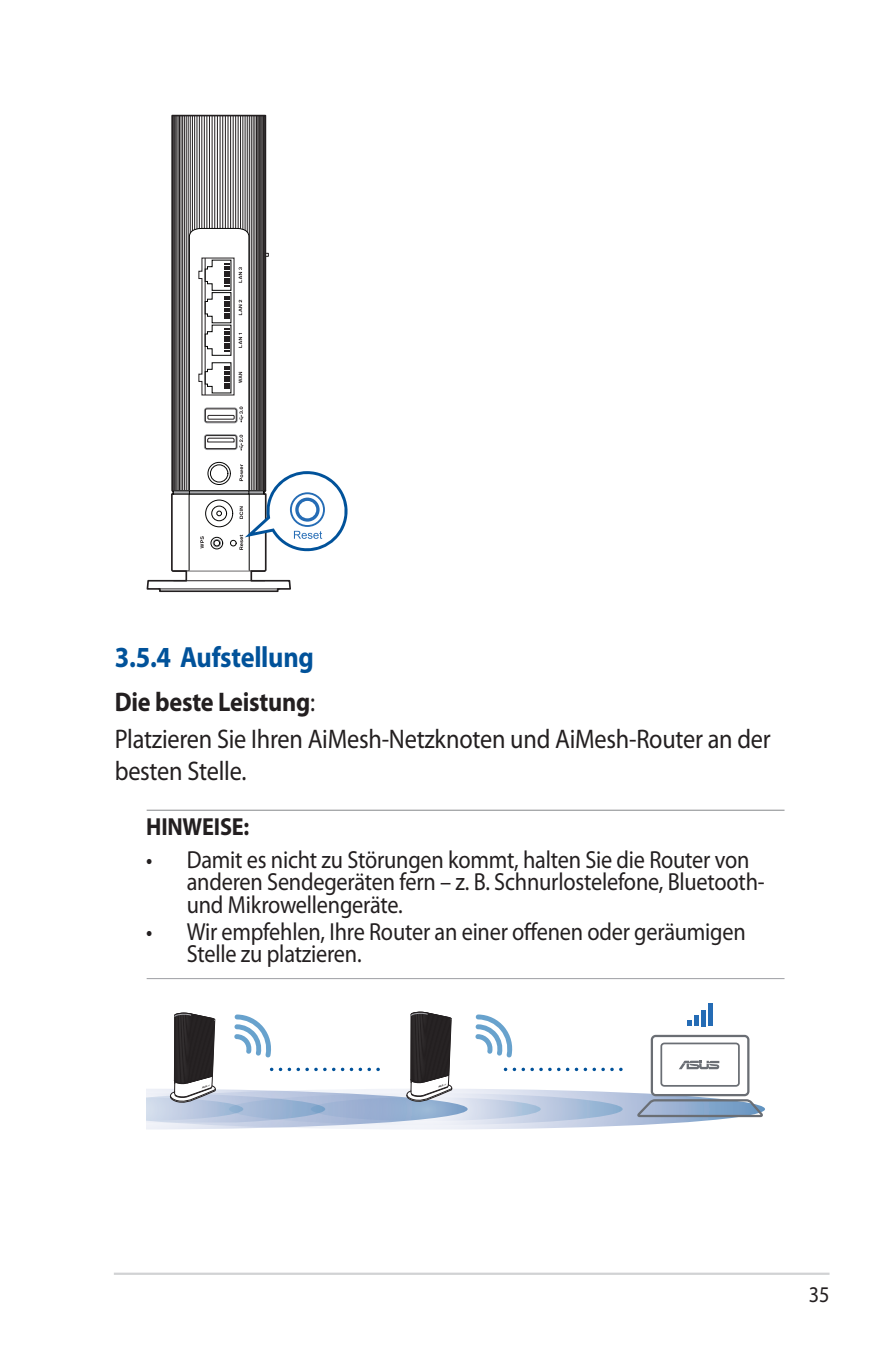
<style>
.page{position:relative;width:893px;height:1346px;background:#fff}
.page>*{position:absolute;margin:0;border:0;box-sizing:border-box;transform-origin:0 0}
.t1{font:700 29.25px "Myriad Pro";letter-spacing:-.01em;color:#01529a;scale:.9 1}
.t2{font:27px/37.1px "Myriad Pro";letter-spacing:-.01em;color:#231f20;scale:.9 1}
.t3{font:24.75px/22.5px "Myriad Pro";letter-spacing:-.01em;color:#231f20;scale:.9 1}
.t4{font:700 24.75px "Myriad Pro";letter-spacing:-.01em;color:#231f20;scale:.9 1}
.t5{font:22.5px "Myriad Pro";color:#231f20;scale:.9 1}
.s1{font-weight:700}
</style>
<div class="page">
<hr style="left:114px;top:1272px;width:715px;height:3px;background:#d1d2d4">
<svg style="left:147px;top:115px;width:144px;height:477px"></svg>
<hr style="left:264px;top:116px;width:1px;height:375px;background:#231f20">
<hr style="left:263px;top:116px;width:1px;height:375px;background:#231f20">
<hr style="left:262px;top:116px;width:1px;height:375px;background:#231f20">
<hr style="left:261px;top:116px;width:1px;height:375px;background:#231f20">
<hr style="left:260px;top:116px;width:1px;height:375px;background:#231f20">
<hr style="left:259px;top:116px;width:1px;height:375px;background:#231f20">
<hr style="left:258px;top:116px;width:1px;height:375px;background:#231f20">
<hr style="left:256px;top:116px;width:1px;height:375px;background:#231f20">
<hr style="left:254px;top:116px;width:1px;height:375px;background:#231f20">
<hr style="left:253px;top:116px;width:1px;height:375px;background:#231f20">
<hr style="left:251px;top:116px;width:1px;height:375px;background:#231f20">
<hr style="left:249px;top:116px;width:1px;height:375px;background:#231f20">
<hr style="left:247px;top:116px;width:1px;height:375px;background:#231f20">
<hr style="left:245px;top:116px;width:1px;height:375px;background:#231f20">
<hr style="left:242px;top:116px;width:1px;height:375px;background:#231f20">
<hr style="left:240px;top:116px;width:1px;height:375px;background:#231f20">
<hr style="left:238px;top:116px;width:1px;height:375px;background:#231f20">
<hr style="left:235px;top:116px;width:1px;height:375px;background:#231f20">
<hr style="left:233px;top:116px;width:1px;height:375px;background:#231f20">
<hr style="left:230px;top:116px;width:1px;height:375px;background:#231f20">
<hr style="left:228px;top:116px;width:1px;height:375px;background:#231f20">
<hr style="left:225px;top:116px;width:1px;height:375px;background:#231f20">
<hr style="left:222px;top:116px;width:1px;height:375px;background:#231f20">
<hr style="left:220px;top:116px;width:1px;height:375px;background:#231f20">
<hr style="left:217px;top:116px;width:1px;height:375px;background:#231f20">
<hr style="left:214px;top:116px;width:1px;height:375px;background:#231f20">
<hr style="left:212px;top:116px;width:1px;height:375px;background:#231f20">
<hr style="left:209px;top:116px;width:1px;height:375px;background:#231f20">
<hr style="left:206px;top:116px;width:1px;height:375px;background:#231f20">
<hr style="left:204px;top:116px;width:1px;height:375px;background:#231f20">
<hr style="left:201px;top:116px;width:1px;height:375px;background:#231f20">
<hr style="left:199px;top:116px;width:1px;height:375px;background:#231f20">
<hr style="left:197px;top:116px;width:1px;height:375px;background:#231f20">
<hr style="left:194px;top:116px;width:1px;height:375px;background:#231f20">
<hr style="left:192px;top:116px;width:1px;height:375px;background:#231f20">
<hr style="left:190px;top:116px;width:1px;height:375px;background:#231f20">
<hr style="left:188px;top:116px;width:1px;height:375px;background:#231f20">
<hr style="left:186px;top:116px;width:1px;height:375px;background:#231f20">
<hr style="left:184px;top:116px;width:1px;height:375px;background:#231f20">
<hr style="left:182px;top:116px;width:1px;height:375px;background:#231f20">
<hr style="left:181px;top:116px;width:1px;height:375px;background:#231f20">
<hr style="left:179px;top:116px;width:1px;height:375px;background:#231f20">
<hr style="left:178px;top:116px;width:1px;height:375px;background:#231f20">
<hr style="left:176px;top:116px;width:1px;height:375px;background:#231f20">
<hr style="left:175px;top:116px;width:1px;height:375px;background:#231f20">
<hr style="left:174px;top:116px;width:1px;height:375px;background:#231f20">
<hr style="left:173px;top:116px;width:1px;height:375px;background:#231f20">
<hr style="left:174px;top:570px;width:91px;height:1px;background:#231f20">
<hr style="left:174px;top:580px;width:91px;height:1px;background:#231f20">
<hr style="left:159px;top:588px;width:121px;height:1px;background:#231f20">
<div style="left:173px;top:490px;width:91px;height:4px;border:1px solid #050504"></div>
<svg style="left:188px;top:228px;width:160px;height:343px"></svg>
<div style="left:290px;top:492px;width:35px;height:35px;border:2px solid #256cb5;border-radius:50%"></div>
<hr style="left:147px;top:810px;width:637px;height:1px;background:#939598">
<hr style="left:147px;top:978px;width:637px;height:1px;background:#a8a9ad">
<div style="left:701px;top:1010px;width:5px;height:16px;background:#256cb5"></div>
<hr style="left:708px;top:1004px;width:4px;height:22px;background:#256cb5">
<svg style="left:147px;top:1011px;width:618px;height:118px"></svg>
<p class="t1" style="left:115px;top:640px;width:223px">3.5.4 Aufstellung</p>
<p class="t2" style="left:115px;top:684px;width:730px"><span class="s1">Die beste Leistung</span>:<br>Platzieren Sie Ihren AiMesh-Netzknoten und AiMesh-Router an der</p>
<p class="t2" style="left:115px;top:753px;width:148px">besten Stelle.</p>
<p class="t4" style="left:146px;top:813px;width:116px">HINWEISE:</p>
<p class="t3" style="left:187px;top:848px;width:644px;text-indent:-40px">• Damit es nicht zu Störungen kommt, halten Sie die Router von anderen Sendegeräten fern – z. B. Schnurlostelefone, Bluetooth&shy;und Mikrowellengeräte.</p>
<p class="t3" style="left:187px;top:921px;width:623px;text-indent:-40px">• Wir empfehlen, Ihre Router an einer offenen oder geräumigen<br>Stelle zu platzieren.</p>
<p class="t5" style="left:809px;top:1282px;width:24px">35</p>
</div>
